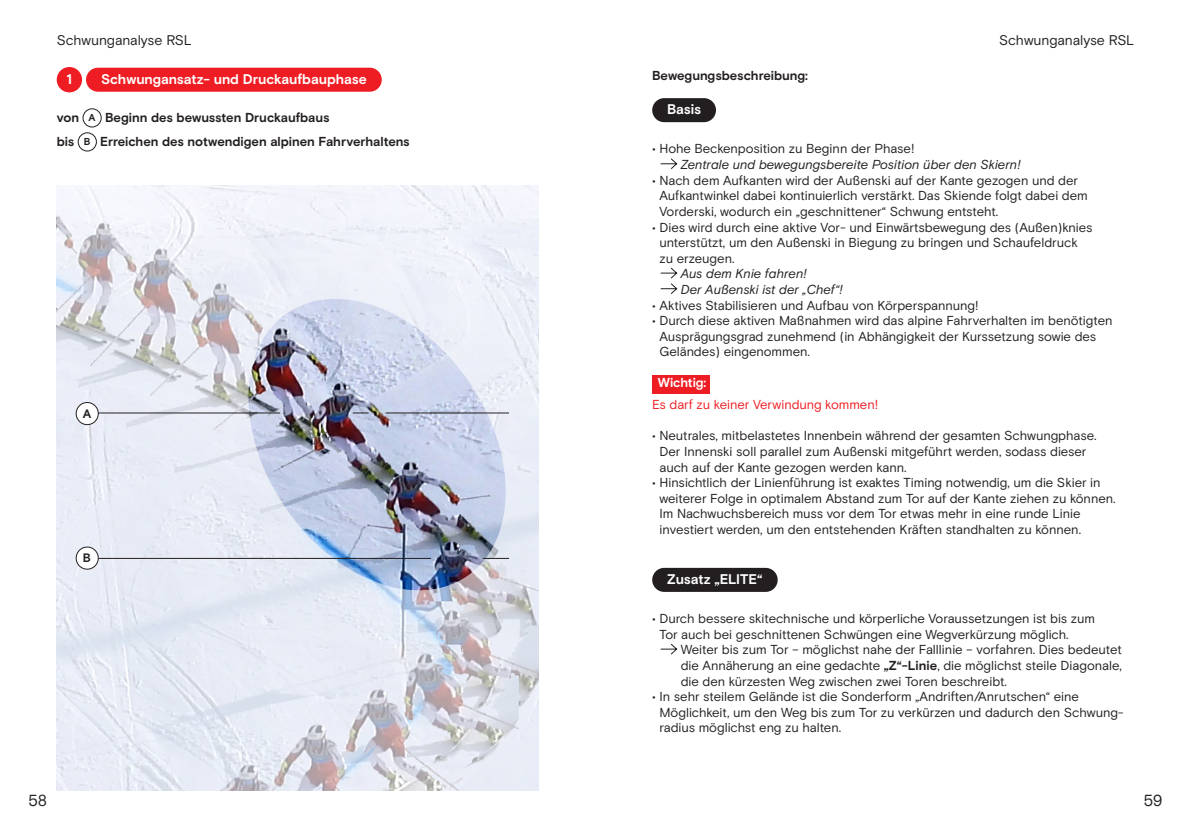
<style>
.page{position:relative;width:1191px;height:840px;background:#fff}
.page>*{position:absolute;margin:0;border:0;box-sizing:border-box;transform-origin:0 0}
.t1{font:16px "Basis Grotesque Pro";color:#231f20}
.t2{font:700 14px "Basis Grotesque Pro";letter-spacing:-.005em;color:#fff}
.t3{font:14px "Basis Grotesque Pro";letter-spacing:-.01em;color:#231f20}
.t4{font:13px/15.6px "Basis Grotesque Pro";letter-spacing:-.005em;color:#231f20}
.t5{font:700 13px/24px "Basis Grotesque Pro";color:#231f20}
.t6{font:italic 13px/15.6px "Basis Grotesque Pro";letter-spacing:-.005em;color:#231f20}
.t7{font:13px "Basis Grotesque Pro";color:#ee1d23}
.t8{font:700 13px "Basis Grotesque Pro";letter-spacing:-.005em;color:#fff}
.t9{font:700 12.2px "Basis Grotesque Pro";color:#231f20}
.s1{font-size:10px}
.s2{font-weight:700}
</style>
<div class="page">
<img style="left:57px;top:185px;width:482px;height:605px">
<div style="left:652px;top:98px;width:64px;height:24px;background:#231f20;border-radius:12px"></div>
<svg style="left:660px;top:158px;width:17px;height:11px"></svg>
<svg style="left:660px;top:267px;width:17px;height:27px"></svg>
<div style="left:652px;top:374px;width:58px;height:19px;background:#ee1d23"></div>
<div style="left:652px;top:567px;width:125px;height:24px;background:#231f20;border-radius:12px"></div>
<svg style="left:660px;top:643px;width:17px;height:11px"></svg>
<div style="left:83px;top:108px;width:18px;height:19px;border:1px solid #231f20;border-radius:50%"></div>
<div style="left:78px;top:132px;width:19px;height:19px;border:1px solid #231f20;border-radius:50%"></div>
<div style="left:86px;top:68px;width:296px;height:24px;background:#ee1d23;border-radius:12px"></div>
<div style="left:57px;top:67px;width:25px;height:25px;background:#ee1d23;border-radius:50%"></div>
<img style="left:236px;top:299px;width:282px;height:311px">
<hr style="left:87px;top:412px;width:193px;height:1px;background:#231f20">
<svg style="left:353px;top:412px;width:16px;height:1px"></svg>
<hr style="left:386px;top:412px;width:123px;height:1px;background:#231f20">
<hr style="left:87px;top:557px;width:344px;height:1px;background:#231f20">
<svg style="left:483px;top:557px;width:26px;height:1px"></svg>
<div style="left:76px;top:402px;width:22px;height:22px;background:#fff;border-radius:50%"></div>
<div style="left:76px;top:402px;width:23px;height:23px;border:1px solid #231f20;border-radius:50%"></div>
<div style="left:76px;top:546px;width:22px;height:23px;background:#fff;border-radius:50%"></div>
<div style="left:76px;top:546px;width:23px;height:23px;border:1px solid #231f20;border-radius:50%"></div>
<p class="t3" style="left:57px;top:32px;width:137px">Schwunganalyse RSL</p>
<p class="t3" style="left:999px;top:32px;width:137px">Schwunganalyse RSL</p>
<p class="t2" style="left:66px;top:71px;width:7px">1</p>
<p class="t2" style="left:101px;top:71px;width:267px">Schwungansatz- und Druckaufbauphase</p>
<p class="t5" style="left:57px;top:106px;width:354px">von <span class="s1">A</span> Beginn des bewussten Druckaufbaus<br>bis <span class="s1">B</span> Erreichen des notwendigen alpinen Fahrverhaltens</p>
<p class="t9" style="left:83px;top:406px;width:10px">A</p>
<p class="t9" style="left:83px;top:550px;width:10px">B</p>
<p class="t5" style="left:652px;top:64px;width:157px">Bewegungsbeschreibung:</p>
<p class="t2" style="left:667px;top:101px;width:35px">Basis</p>
<p class="t4" style="left:652px;top:141px;width:264px">• Hohe Beckenposition zu Beginn der Phase!</p>
<p class="t6" style="left:680px;top:157px;width:341px">Zentrale und bewegungsbereite Position über den Skiern!</p>
<p class="t4" style="left:659px;top:172px;width:430px;text-indent:-7px">• Nach dem Aufkanten wird der Außenski auf der Kante gezogen und der<br>Aufkantwinkel dabei kontinuierlich verstärkt. Das Skiende folgt dabei dem<br>Vorderski, wodurch ein „geschnittener“ Schwung entsteht.</p>
<p class="t4" style="left:659px;top:219px;width:434px;text-indent:-7px">• Dies wird durch eine aktive Vor- und Einwärtsbewegung des (Außen)knies unterstützt, um den Außenski in Biegung zu bringen und Schaufeldruck zu erzeugen.</p>
<p class="t6" style="left:680px;top:266px;width:164px">Aus dem Knie fahren!<br>Der Außenski ist der „Chef“!</p>
<p class="t4" style="left:652px;top:297px;width:328px">• Aktives Stabilisieren und Aufbau von Körperspannung!</p>
<p class="t4" style="left:659px;top:313px;width:454px;text-indent:-7px">• Durch diese aktiven Maßnahmen wird das alpine Fahrverhalten im benötigten<br>Ausprägungsgrad zunehmend (in Abhängigkeit der Kurssetzung sowie des<br>Geländes) eingenommen.</p>
<p class="t8" style="left:658px;top:375px;width:50px">Wichtig:</p>
<p class="t7" style="left:652px;top:397px;width:228px">Es darf zu keiner Verwindung kommen!</p>
<p class="t4" style="left:659px;top:428px;width:438px;text-indent:-7px">• Neutrales, mitbelastetes Innenbein während der gesamten Schwungphase.<br>Der Innenski soll parallel zum Außenski mitgeführt werden, sodass dieser auch auf der Kante gezogen werden kann.</p>
<p class="t4" style="left:659px;top:475px;width:458px;text-indent:-7px">• Hinsichtlich der Linienführung ist exaktes Timing notwendig, um die Skier in weiterer Folge in optimalem Abstand zum Tor auf der Kante ziehen zu können.<br>Im Nachwuchsbereich muss vor dem Tor etwas mehr in eine runde Linie investiert werden, um den entstehenden Kräften standhalten zu können.</p>
<p class="t2" style="left:667px;top:570px;width:97px">Zusatz „ELITE“</p>
<p class="t4" style="left:659px;top:610px;width:437px;text-indent:-7px">• Durch bessere skitechnische und körperliche Voraussetzungen ist bis zum<br>Tor auch bei geschnittenen Schwüngen eine Wegverkürzung möglich.</p>
<p class="t4" style="left:680px;top:642px;width:442px;text-align:justify">Weiter bis zum Tor – möglichst nahe der Falllinie – vorfahren. Dies bedeutet die Annäherung an eine gedachte <span class="s2">„Z“-Linie</span>, die möglichst steile Diagonale, die den kürzesten Weg zwischen zwei Toren beschreibt.</p>
<p class="t4" style="left:659px;top:688px;width:466px;text-indent:-7px">• In sehr steilem Gelände ist die Sonderform „Andriften/Anrutschen“ eine<br>Möglichkeit, um den Weg bis zum Tor zu verkürzen und dadurch den Schwung&shy;radius möglichst eng zu halten.</p>
<p class="t1" style="left:28px;top:790px;width:20px">58</p>
<p class="t1" style="left:1144px;top:790px;width:20px">59</p>
</div>
